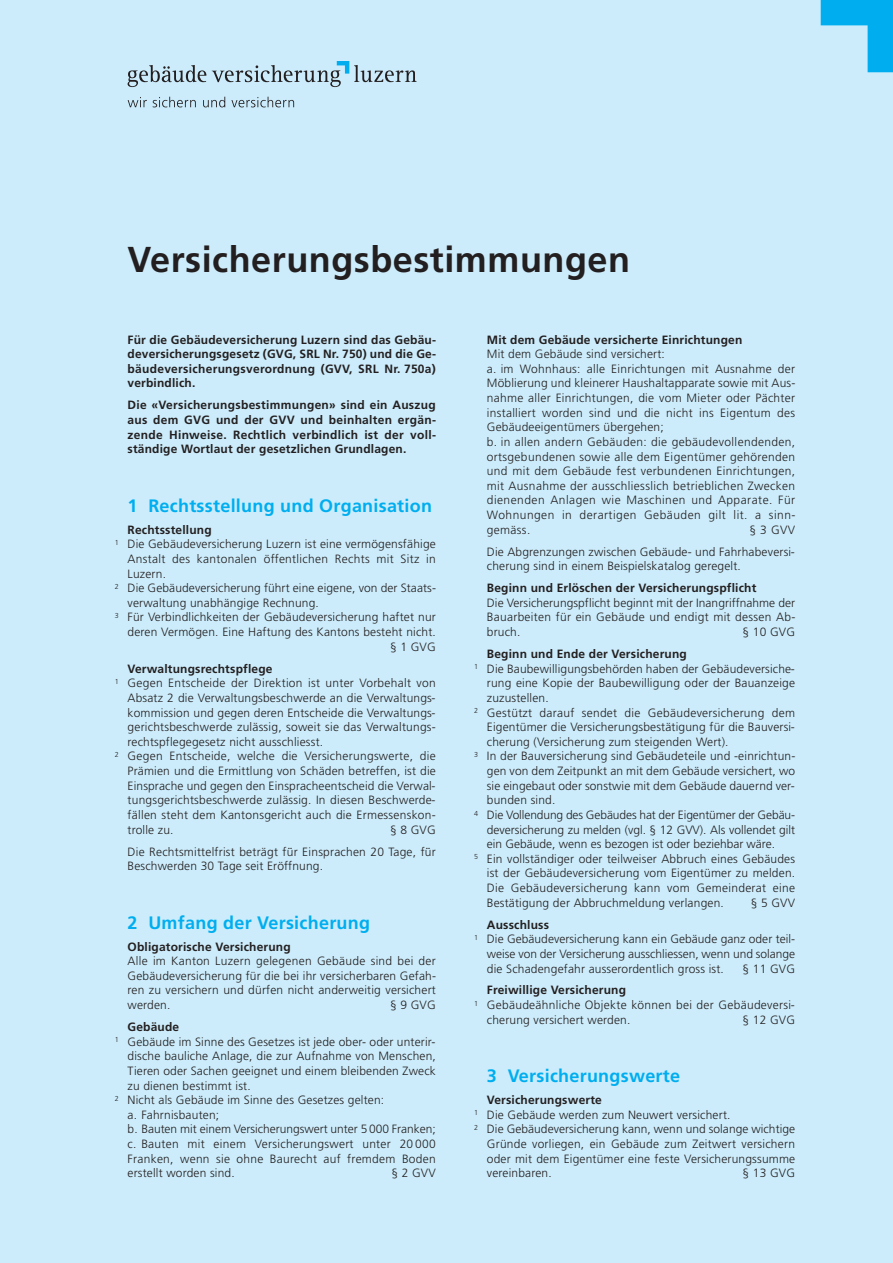
<style>
.page{position:relative;width:893px;height:1263px;background:#ccecfb}
.page>*{position:absolute;margin:0;border:0;box-sizing:border-box;transform-origin:0 0}
.t1{font:700 36px "Frutiger";letter-spacing:.015em;color:#231f20}
.t2{font:700 18px "Frutiger";letter-spacing:.015em;color:#00aeef}
.t3{font:300 12px/14.7px "Frutiger";letter-spacing:.015em;color:#231f20;text-align:right}
.t4{font:700 12px/14.7px "Frutiger";letter-spacing:.015em;color:#231f20;text-align:justify}
.t5{font:300 12px "Frutiger";letter-spacing:-.005em;color:#231f20}
.s1{font-family:"American Typewriter";font-weight:400}
</style>
<div class="page">
<svg style="left:821px;top:0;width:72px;height:72px"></svg>
<svg style="left:128px;top:97px;width:19px;height:10px"></svg>
<svg style="left:153px;top:97px;width:43px;height:10px"></svg>
<svg style="left:203px;top:97px;width:22px;height:10px"></svg>
<svg style="left:231px;top:97px;width:63px;height:10px"></svg>
<svg style="left:128px;top:65px;width:78px;height:22px"></svg>
<svg style="left:212px;top:61px;width:205px;height:26px"></svg>
<h1 class="t1" style="left:128px;top:245px;width:504px">Versicherungsbestimmungen</h1>
<p class="t4" style="left:128px;top:333px;width:310px">Für die Gebäudeversicherung Luzern sind das Gebäu&shy;deversicherungsgesetz (GVG, SRL Nr. 750) und die Ge&shy;bäudeversicherungsverordnung (GVV, SRL Nr. 750a) verbindlich.</p>
<p class="t4" style="left:128px;top:399px;width:310px">Die «Versicherungsbestimmungen» sind ein Auszug aus dem GVG und der GVV und beinhalten ergän&shy;zende Hinweise. Rechtlich verbindlich ist der voll&shy;ständige Wortlaut der gesetzlichen Grundlagen.</p>
<h2 class="t2" style="left:128px;top:498px;width:306px">1 Rechtsstellung und Organisation</h2>
<p class="t4" style="left:128px;top:523px;width:86px">Rechtsstellung</p>
<p class="t3" style="left:115px;top:538px;width:322px"><sup>1</sup> Die Gebäudeversicherung Luzern ist eine vermögensfähige</p>
<p class="t3" style="left:128px;top:552px;width:310px">Anstalt des kantonalen öffentlichen Rechts mit Sitz in</p>
<p class="t3" style="left:128px;top:567px;width:40px">Luzern.</p>
<p class="t3" style="left:115px;top:582px;width:323px"><sup>2</sup> Die Gebäudeversicherung führt eine eigene, von der Staats-</p>
<p class="t3" style="left:128px;top:596px;width:193px">verwaltung unabhängige Rechnung.</p>
<p class="t3" style="left:115px;top:611px;width:322px"><sup>3</sup> Für Verbindlichkeiten der Gebäudeversicherung haftet nur</p>
<p class="t3" style="left:128px;top:625px;width:310px">deren Vermögen. Eine Haftung des Kantons besteht nicht.</p>
<p class="t3" style="left:390px;top:640px;width:47px">§ 1 GVG</p>
<p class="t4" style="left:128px;top:662px;width:146px">Verwaltungsrechtspflege</p>
<p class="t3" style="left:115px;top:677px;width:322px"><sup>1</sup> Gegen Entscheide der Direktion ist unter Vorbehalt von</p>
<p class="t3" style="left:128px;top:691px;width:309px">Absatz 2 die Verwaltungsbeschwerde an die Verwaltungs-</p>
<p class="t3" style="left:128px;top:706px;width:309px">kommission und gegen deren Entscheide die Verwaltungs-</p>
<p class="t3" style="left:128px;top:720px;width:310px">gerichtsbeschwerde zulässig, soweit sie das Verwaltungs-</p>
<p class="t3" style="left:128px;top:735px;width:197px">rechtspflegegesetz nicht ausschliesst.</p>
<p class="t3" style="left:115px;top:750px;width:322px"><sup>2</sup> Gegen Entscheide, welche die Versicherungswerte, die</p>
<p class="t3" style="left:128px;top:764px;width:310px">Prämien und die Ermittlung von Schäden betreffen, ist die</p>
<p class="t3" style="left:128px;top:779px;width:309px">Einsprache und gegen den Einspracheentscheid die Verwal-</p>
<p class="t3" style="left:128px;top:794px;width:309px">tungsgerichtsbeschwerde zulässig. In diesen Beschwerde-</p>
<p class="t3" style="left:128px;top:808px;width:310px">fällen steht dem Kantonsgericht auch die Ermessenskon-</p>
<p class="t3" style="left:128px;top:823px;width:48px">trolle zu.</p>
<p class="t3" style="left:128px;top:819px;width:311px;line-height:21.9px">§ 8 GVG<br>Die Rechtsmittelfrist beträgt fu<span class="s1">̈</span>r Einsprachen 20 Tage, fu<span class="s1">̈</span>r</p>
<p class="t3" style="left:128px;top:859px;width:197px">Beschwerden 30 Tage seit Eröffnung.</p>
<h2 class="t2" style="left:128px;top:915px;width:244px">2 Umfang der Versicherung</h2>
<p class="t4" style="left:128px;top:940px;width:165px">Obligatorische Versicherung</p>
<p class="t3" style="left:128px;top:954px;width:310px;text-align:justify">Alle im Kanton Luzern gelegenen Gebäude sind bei der Gebäudeversicherung für die bei ihr versicherbaren Gefah&shy;ren zu versichern und dürfen nicht anderweitig versichert werden.</p>
<p class="t3" style="left:390px;top:998px;width:47px">§ 9 GVG</p>
<p class="t4" style="left:128px;top:1020px;width:53px">Gebäude</p>
<p class="t3" style="left:115px;top:1035px;width:322px"><sup>1</sup> Gebäude im Sinne des Gesetzes ist jede ober- oder unterir-</p>
<p class="t3" style="left:128px;top:1050px;width:310px">dische bauliche Anlage, die zur Aufnahme von Menschen,</p>
<p class="t3" style="left:128px;top:1064px;width:310px">Tieren oder Sachen geeignet und einem bleibenden Zweck</p>
<p class="t3" style="left:128px;top:1079px;width:125px">zu dienen bestimmt ist.</p>
<p class="t3" style="left:115px;top:1093px;width:271px"><sup>2</sup> Nicht als Gebäude im Sinne des Gesetzes gelten:</p>
<p class="t3" style="left:128px;top:1108px;width:93px">a. Fahrnisbauten;</p>
<p class="t3" style="left:128px;top:1123px;width:310px">b. Bauten mit einem Versicherungswert unter 5000 Franken;</p>
<p class="t3" style="left:128px;top:1137px;width:310px">c. Bauten mit einem Versicherungswert unter 20 000</p>
<p class="t3" style="left:128px;top:1152px;width:310px">Franken, wenn sie ohne Baurecht auf fremdem Boden</p>
<p class="t3" style="left:128px;top:1167px;width:109px">erstellt worden sind.</p>
<p class="t3" style="left:391px;top:1167px;width:46px">§ 2 GVV</p>
<p class="t4" style="left:487px;top:333px;width:257px">Mit dem Gebäude versicherte Einrichtungen</p>
<p class="t3" style="left:487px;top:348px;width:310px;text-align:left">Mit dem Gebäude sind versichert:<br>a. im Wohnhaus: alle Einrichtungen mit Ausnahme der Möblierung und kleinerer Haushaltapparate sowie mit Aus&shy;nahme aller Einrichtungen, die vom Mieter oder Pächter installiert worden sind und die nicht ins Eigentum des Gebäudeeigentümers übergehen;<br>b. in allen andern Gebäuden: die gebäudevollendenden, ortsgebundenen sowie alle dem Eigentümer gehörenden und mit dem Gebäude fest verbundenen Einrichtungen, mit Ausnahme der ausschliesslich betrieblichen Zwecken dienenden Anlagen wie Maschinen und Apparate. Für Wohnungen in derartigen Gebäuden gilt lit. a sinn&shy;gemäss.</p>
<p class="t3" style="left:487px;top:519px;width:310px;line-height:21.9px">§ 3 GVV<br>Die Abgrenzungen zwischen Gebäude- und Fahrhabeversi-</p>
<p class="t3" style="left:487px;top:560px;width:256px">cherung sind in einem Beispielskatalog geregelt.</p>
<p class="t4" style="left:487px;top:582px;width:271px">Beginn und Erlöschen der Versicherungspflicht</p>
<p class="t3" style="left:487px;top:596px;width:310px;text-align:justify">Die Versicherungspflicht beginnt mit der Inangriffnahme der Bauarbeiten für ein Gebäude und endigt mit dessen Ab&shy;bruch.</p>
<p class="t3" style="left:742px;top:625px;width:54px">§ 10 GVG</p>
<p class="t4" style="left:487px;top:647px;width:201px">Beginn und Ende der Versicherung</p>
<p class="t3" style="left:474px;top:662px;width:322px"><sup>1</sup> Die Baubewilligungsbehörden haben der Gebäudeversiche-</p>
<p class="t3" style="left:487px;top:677px;width:310px">rung eine Kopie der Baubewilligung oder der Bauanzeige</p>
<p class="t3" style="left:487px;top:691px;width:63px">zuzustellen.</p>
<p class="t3" style="left:474px;top:706px;width:322px"><sup>2</sup> Gestützt darauf sendet die Gebäudeversicherung dem</p>
<p class="t3" style="left:487px;top:720px;width:309px">Eigentümer die Versicherungsbestätigung für die Bauversi-</p>
<p class="t3" style="left:487px;top:735px;width:243px">cherung (Versicherung zum steigenden Wert).</p>
<p class="t3" style="left:474px;top:750px;width:323px"><sup>3</sup> In der Bauversicherung sind Gebäudeteile und -einrichtun-</p>
<p class="t3" style="left:487px;top:764px;width:310px">gen von dem Zeitpunkt an mit dem Gebäude versichert, wo</p>
<p class="t3" style="left:487px;top:779px;width:309px">sie eingebaut oder sonstwie mit dem Gebäude dauernd ver-</p>
<p class="t3" style="left:487px;top:794px;width:70px">bunden sind.</p>
<p class="t5" style="left:474px;top:810px;width:322px"><sup>4</sup> Die Vollendung des Gebäudes hat der Eigentümer der Gebäu-</p>
<p class="t3" style="left:487px;top:823px;width:310px">deversicherung zu melden (vgl. § 12 GVV). Als vollendet gilt</p>
<p class="t3" style="left:487px;top:837px;width:290px">ein Gebäude, wenn es bezogen ist oder beziehbar wäre.</p>
<p class="t3" style="left:474px;top:852px;width:322px"><sup>5</sup> Ein vollständiger oder teilweiser Abbruch eines Gebäudes</p>
<p class="t3" style="left:487px;top:867px;width:310px">ist der Gebäudeversicherung vom Eigentümer zu melden.</p>
<p class="t3" style="left:487px;top:881px;width:310px">Die Gebäudeversicherung kann vom Gemeinderat eine</p>
<p class="t3" style="left:487px;top:896px;width:238px">Bestätigung der Abbruchmeldung verlangen.</p>
<p class="t3" style="left:751px;top:896px;width:46px">§ 5 GVV</p>
<p class="t4" style="left:487px;top:918px;width:64px">Ausschluss</p>
<p class="t3" style="left:474px;top:933px;width:322px"><sup>1</sup> Die Gebäudeversicherung kann ein Gebäude ganz oder teil-</p>
<p class="t3" style="left:487px;top:947px;width:310px">weise von der Versicherung ausschliessen, wenn und solange</p>
<p class="t3" style="left:487px;top:962px;width:239px">die Schadengefahr ausserordentlich gross ist.</p>
<p class="t3" style="left:742px;top:962px;width:54px">§ 11 GVG</p>
<p class="t4" style="left:487px;top:984px;width:141px">Freiwillige Versicherung</p>
<p class="t3" style="left:474px;top:998px;width:322px"><sup>1</sup> Gebäudeähnliche Objekte können bei der Gebäudeversi-</p>
<p class="t3" style="left:487px;top:1013px;width:145px">cherung versichert werden.</p>
<p class="t3" style="left:742px;top:1013px;width:54px">§ 12 GVG</p>
<h2 class="t2" style="left:487px;top:1069px;width:195px">3 Versicherungswerte</h2>
<p class="t4" style="left:487px;top:1093px;width:116px">Versicherungswerte</p>
<p class="t3" style="left:474px;top:1108px;width:258px"><sup>1</sup> Die Gebäude werden zum Neuwert versichert.</p>
<p class="t3" style="left:474px;top:1123px;width:322px"><sup>2</sup> Die Gebäudeversicherung kann, wenn und solange wichtige</p>
<p class="t3" style="left:487px;top:1137px;width:310px">Gründe vorliegen, ein Gebäude zum Zeitwert versichern</p>
<p class="t3" style="left:487px;top:1152px;width:310px">oder mit dem Eigentümer eine feste Versicherungssumme</p>
<p class="t3" style="left:487px;top:1167px;width:66px">vereinbaren.</p>
<p class="t3" style="left:742px;top:1167px;width:54px">§ 13 GVG</p>
</div>
